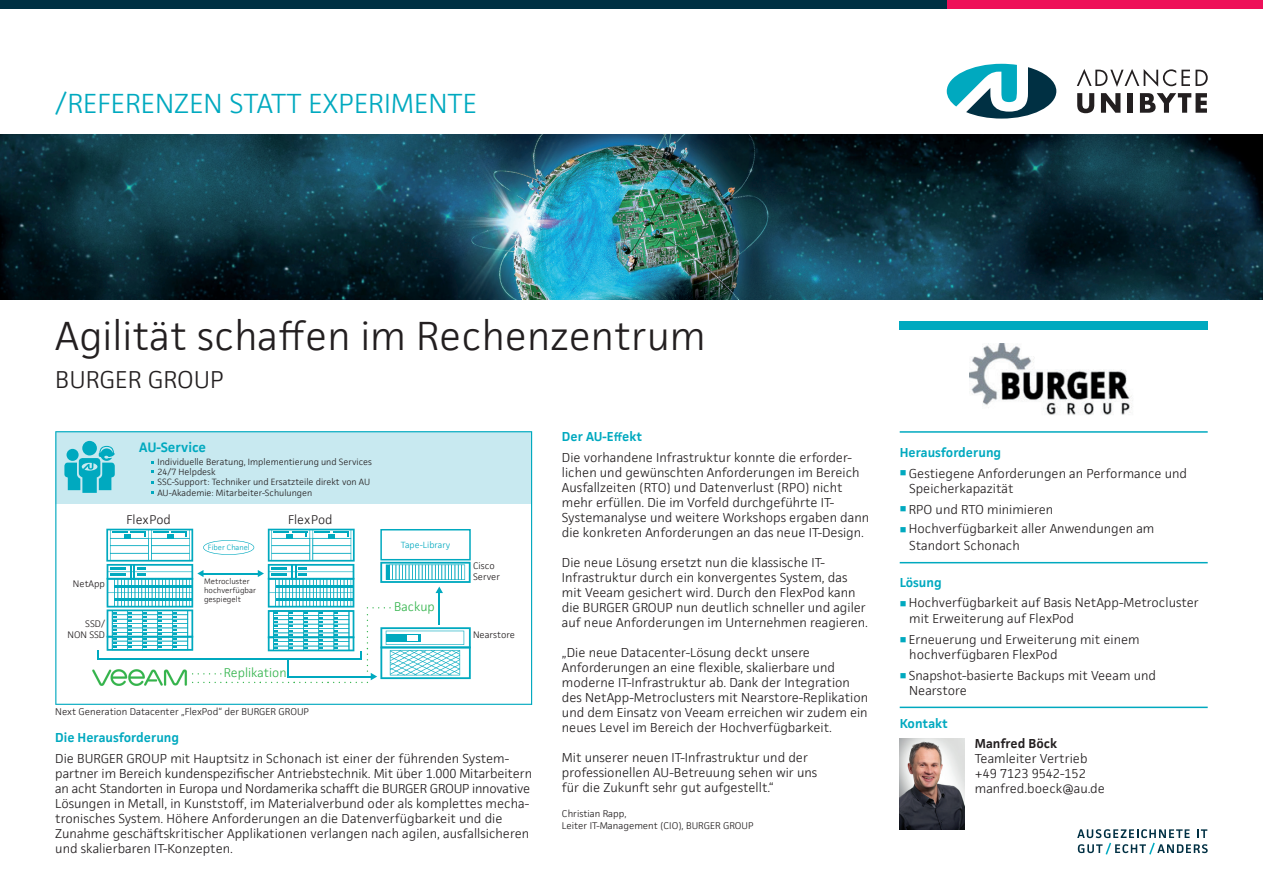
<style>
.page{position:relative;width:1263px;height:893px;background:#fff}
.page>*{position:absolute;margin:0;border:0;box-sizing:border-box;transform-origin:0 0}
.t1{font:300 37.5px "AU Facit";color:#231f20}
.t2{font:300 25.5px "AU Facit";color:#00a9bf}
.t3{font:300 22.5px "AU Facit";color:#231f20}
.t4{font:600 12.6px "AU Facit";color:#00a9bf}
.t5{font:300 12px/15px "AU Facit";color:#231f20}
.t6{font:600 12px "AU Facit";color:#00a9bf}
.t7{font:600 12px "AU Facit";color:#231f20}
.t8{font:300 11.7px "AU Facit";color:#34b44d}
.t9{font:300 11.7px "AU Facit";color:#231f20}
.t10{font:300 9px/12px "AU Facit";color:#231f20}
.t11{font:300 8.7px/10.5px "AU Facit";color:#231f20}
.t12{font:300 8.4px/10.1px "AU Facit";color:#231f20}
.t13{font:300 8.25px "AU Facit";color:#00a9bf}
.t14{font:300 7.35px/8.7px "AU Facit";color:#231f20}
.t15{font:300 7.05px "AU Facit";color:#00a9bf}
.s1{color:#00a9bf}
</style>
<div class="page">
<img style="left:969px;top:343px;width:164px;height:72px">
<div style="left:0;top:0;width:947px;height:9px;background:#003043"></div>
<div style="left:947px;top:0;width:316px;height:9px;background:#ee1059"></div>
<svg style="left:1077px;top:69px;width:131px;height:18px"></svg>
<svg style="left:1077px;top:93px;width:17px;height:20px"></svg>
<svg style="left:1101px;top:93px;width:19px;height:20px"></svg>
<div style="left:1128px;top:93px;width:5px;height:20px;background:#231f20"></div>
<svg style="left:1140px;top:93px;width:67px;height:20px"></svg>
<svg style="left:947px;top:64px;width:109px;height:55px"></svg>
<img style="left:0;top:134px;width:1263px;height:166px">
<div style="left:900px;top:321px;width:308px;height:9px;background:#00a9bf"></div>
<hr style="left:900px;top:431px;width:308px;height:2px;background:#00a9bf">
<hr style="left:900px;top:562px;width:308px;height:1px;background:#00a9bf">
<hr style="left:900px;top:707px;width:308px;height:1px;background:#00a9bf">
<img style="left:900px;top:739px;width:64px;height:90px">
<svg style="left:1077px;top:829px;width:131px;height:26px"></svg>
<svg style="left:55px;top:431px;width:477px;height:274px"></svg>
<hr style="left:98px;top:658px;width:264px;height:2px;background:#00a9bf">
<svg style="left:97px;top:651px;width:2px;height:9px"></svg>
<img style="left:90px;top:665px;width:100px;height:25px">
<svg style="left:106px;top:529px;width:365px;height:154px"></svg>
<div style="left:380px;top:529px;width:91px;height:31px;border:2px solid #00a9bf"></div>
<svg style="left:56px;top:432px;width:476px;height:72px"></svg>
<h2 class="t2" style="left:55px;top:85px;width:423px">/REFERENZEN STATT EXPERIMENTE</h2>
<h1 class="t1" style="left:55px;top:310px;width:652px">Agilität schaffen im Rechenzentrum</h1>
<h3 class="t3" style="left:55px;top:364px;width:170px">BURGER GROUP</h3>
<p class="t4" style="left:139px;top:437px;width:68px">AU-Service</p>
<p class="t12" style="left:158px;top:457px;width:216px">Individuelle Beratung, Implementierung und Services 24/7 Helpdesk<br>SSC-Support: Techniker und Ersatzteile direkt von AU AU-Akademie: Mitarbeiter-Schulungen</p>
<p class="t11" style="left:73px;top:579px;width:34px">NetApp</p>
<p class="t11" style="left:67px;top:619px;width:39px;text-align:right">SSD/<br>NON SSD</p>
<p class="t9" style="left:126px;top:512px;width:46px">Flex Pod</p>
<p class="t9" style="left:288px;top:512px;width:46px">Flex Pod</p>
<p class="t15" style="left:208px;top:542px;width:43px">Fiber Chanel</p>
<p class="t14" style="left:204px;top:577px;width:54px">Metrocluster hochverfügbar gespiegelt</p>
<p class="t8" style="left:224px;top:665px;width:64px">Replikation</p>
<p class="t13" style="left:401px;top:539px;width:51px">Tape-Library</p>
<p class="t8" style="left:394px;top:598px;width:42px">Backup</p>
<p class="t11" style="left:473px;top:560px;width:29px">Cisco<br>Server</p>
<p class="t11" style="left:473px;top:630px;width:43px">Nearstore</p>
<p class="t10" style="left:55px;top:705px;width:255px">Next Generation Datacenter „FlexPod“ der BURGER GROUP</p>
<p class="t6" style="left:55px;top:729px;width:125px">Die Herausforderung</p>
<p class="t5" style="left:55px;top:751px;width:478px">Die BURGER GROUP mit Hauptsitz in Schonach ist einer der führenden System&shy;partner im Bereich kundenspezifischer Antriebstechnik. Mit über 1.000 Mitarbeitern an acht Standorten in Europa und Nordamerika schafft die BURGER GROUP innovative Lösungen in Metall, in Kunststoff, im Materialverbund oder als komplettes mecha&shy;tronisches System. Höhere Anforderungen an die Datenverfügbarkeit und die Zunahme geschäftskritischer Applikationen verlangen nach agilen, ausfallsicheren und skalierbaren IT-Konzepten.</p>
<p class="t6" style="left:562px;top:427px;width:82px">Der AU-Effekt</p>
<p class="t5" style="left:562px;top:449px;width:309px">Die vorhandene Infrastruktur konnte die erforder&shy;lichen und gewünschten Anforderungen im Bereich Ausfallzeiten (RTO) und Datenverlust (RPO) nicht mehr erfüllen. Die im Vorfeld durchgeführte IT-Systemanalyse und weitere Workshops ergaben dann die konkreten Anforderungen an das neue IT-Design.</p>
<p class="t5" style="left:562px;top:554px;width:308px">Die neue Lösung ersetzt nun die klassische IT-Infrastruktur durch ein konvergentes System, das mit Veeam gesichert wird. Durch den FlexPod kann die BURGER GROUP nun deutlich schneller und agiler auf neue Anforderungen im Unternehmen reagieren.</p>
<p class="t5" style="left:562px;top:644px;width:308px">„Die neue Datacenter-Lösung deckt unsere Anforderungen an eine flexible, skalierbare und moderne IT-Infrastruktur ab. Dank der Integration des NetApp-Metroclusters mit Nearstore-Replikation und dem Einsatz von Veeam erreichen wir zudem ein neues Level im Bereich der Hochverfügbarkeit.</p>
<p class="t5" style="left:562px;top:749px;width:257px">Mit unserer neuen IT-Infrastruktur und der professionellen AU-Betreuung sehen wir uns für die Zukunft sehr gut aufgestellt.“</p>
<p class="t10" style="left:562px;top:807px;width:193px">Christian Rapp,<br>Leiter IT-Management (CIO), BURGER GROUP</p>
<p class="t6" style="left:900px;top:443px;width:103px">Herausforderung</p>
<p class="t5" style="left:909px;top:465px;width:279px;text-indent:-9px"><span class="s1">■</span> Gestiegene Anforderungen an Performance und<br>Speicherkapazität</p>
<p class="t5" style="left:900px;top:501px;width:155px"><span class="s1">■</span> RPO und RTO minimieren</p>
<p class="t5" style="left:909px;top:520px;width:247px;line-height:16.5px;text-indent:-10px"><span class="s1">■</span> Hochverfügbarkeit aller Anwendungen am<br>Standort Schonach</p>
<p class="t6" style="left:900px;top:574px;width:43px">Lösung</p>
<p class="t5" style="left:909px;top:594px;width:291px;line-height:16.5px;text-indent:-10px"><span class="s1">■</span> Hochverfügbarkeit auf Basis NetApp-Metrocluster mit Erweiterung auf FlexPod</p>
<p class="t5" style="left:909px;top:632px;width:232px;text-indent:-10px"><span class="s1">■</span> Erneuerung und Erweiterung mit einem hochverfügbaren FlexPod</p>
<p class="t5" style="left:909px;top:668px;width:248px;text-indent:-10px"><span class="s1">■</span> Snapshot-basierte Backups mit Veeam und<br>Nearstore</p>
<p class="t6" style="left:900px;top:715px;width:50px">Kontakt</p>
<p class="t7" style="left:975px;top:735px;width:84px">Manfred Böck</p>
<p class="t5" style="left:975px;top:751px;width:132px">Teamleiter Vertrieb +49 7123 9542-152 manfred.boeck@au.de</p>
</div>
